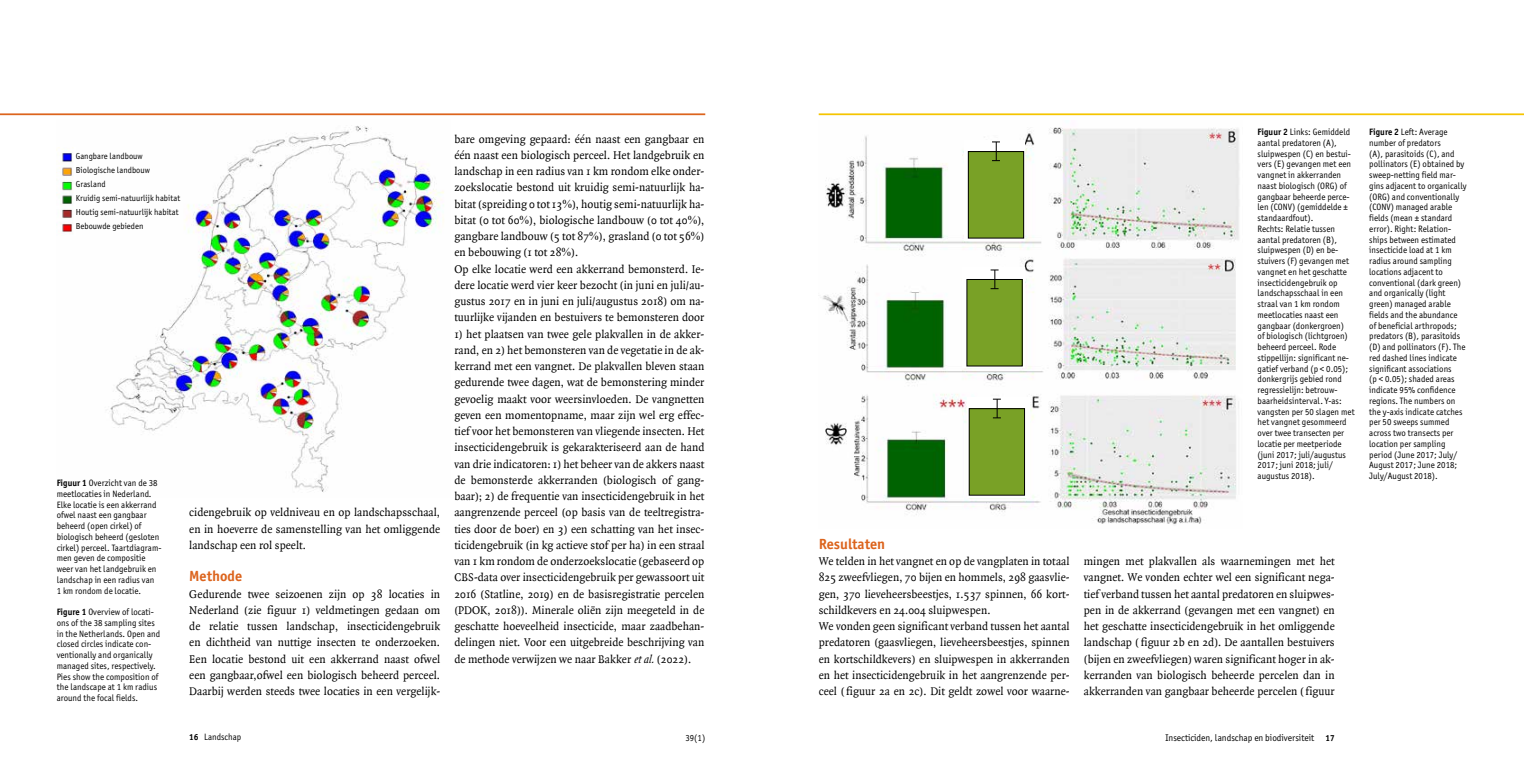
<style>
.page{position:relative;width:1524px;height:762px;background:#fff}
.page>*{position:absolute;margin:0;border:0;box-sizing:border-box;transform-origin:0 0}
.t1{font:700 14.75px "Officina Sans ITC Pro";color:#dc641d}
.t2{font:12px/16.2px "Quadraat";letter-spacing:.005em;color:#000;text-align:justify;scale:.96 1}
.t3{font:9.62px "Officina Sans ITC Pro";color:#000;scale:.96 1}
.t4{font:9.25px/10.8px "Officina Sans ITC Pro";letter-spacing:.005em;color:#000;scale:.95 1}
.t5{font:8.75px/14.1px "Officina Sans ITC Pro";letter-spacing:.005em;color:#000;scale:.96 1}
.s1{font-weight:700}
.s2{font-family:"Times New Roman"}
.s3{font-family:"Quadraat Pro";font-style:italic}
.s4{font-weight:700;font-size:8.75px}
</style>
<div class="page">
<hr style="left:819px;top:113px;width:705px;height:2px;background:#f5c500">
<hr style="left:0;top:113px;width:705px;height:2px;background:#dc641d">
<img style="left:109px;top:126px;width:335px;height:366px">
<img style="left:822px;top:127px;width:417px;height:398px">
<svg style="left:964px;top:140px;width:61px;height:100px"></svg>
<div style="left:968px;top:152px;width:55px;height:86px;background:#79a126"></div>
<div style="left:968px;top:151px;width:56px;height:87px;border:1px solid #000"></div>
<svg style="left:992px;top:142px;width:8px;height:19px"></svg>
<svg style="left:962px;top:268px;width:62px;height:100px"></svg>
<div style="left:967px;top:279px;width:55px;height:87px;background:#79a126"></div>
<svg style="left:990px;top:270px;width:8px;height:19px"></svg>
<svg style="left:967px;top:397px;width:62px;height:100px"></svg>
<div style="left:969px;top:409px;width:55px;height:86px;background:#79a126"></div>
<div style="left:969px;top:408px;width:55px;height:87px;border:1px solid #000"></div>
<svg style="left:993px;top:399px;width:8px;height:20px"></svg>
<img style="left:58px;top:147px;width:15px;height:85px">
<p class="t5" style="left:76px;top:149px;width:110px">Gangbare landbouw<br>Biologische landbouw<br>Grasland<br>Kruidig semi-natuurlijk habitat<br>Houtig semi-natuurlijk habitat<br>Bebouwde gebieden</p>
<p class="t4" style="left:57px;top:477px;width:112px"><span class="s1">Figuur 1</span> Overzicht van de 38 meetlocaties in Nederland.<br>Elke locatie is een akkerrand ofwel naast een gangbaar beheerd (open cirkel) of biologisch beheerd (gesloten cirkel) perceel. Taartdiagram&shy;men geven de compositie weer van het landgebruik en landschap in een radius van<br>1 km rondom de locatie.</p>
<p class="t4" style="left:57px;top:606px;width:110px"><span class="s1">Figure 1</span> Overview of locati&shy;ons of the 38 sampling sites in the Netherlands. Open and closed circles indicate con&shy;ventionally and organically managed sites, respectively.<br>Pies show the composition of the landscape at 1 km radius around the focal fields.</p>
<p class="t2" style="left:189px;top:505px;width:263px">cidengebruik op veldniveau en op landschapsschaal, en in hoeverre de samenstelling van het omliggende landschap een rol speelt.</p>
<p class="t1" style="left:189px;top:567px;width:54px">Methode</p>
<p class="t2" style="left:189px;top:586px;width:263px">Gedurende twee seizoenen zijn op 38 locaties in Nederland (zie figuur 1) veldmetingen gedaan om de relatie tussen landschap, insecticidengebruik en dichtheid van nuttige insecten te onderzoeken.<br>Een locatie bestond uit een akkerrand naast ofwel een gangbaar,ofwel een biologisch beheerd perceel.<br>Daarbij werden steeds twee locaties in een vergelijk-</p>
<p class="t2" style="left:454px;top:131px;width:262px;text-align:left">bare omgeving gepaard: één naast een gangbaar en één naast een biologisch perceel. Het landgebruik en landschap in een radius van 1 km rondom elke onder&shy;zoekslocatie bestond uit kruidig semi-natuurlijk ha&shy;bitat (spreiding 0 tot 13<span class="s2">%</span>), houtig semi-natuurlijk ha&shy;bitat (0 tot 60<span class="s2">%</span>), biologische landbouw (0 tot 40<span class="s2">%</span>), gangbare landbouw (5 tot 87<span class="s2">%</span>), grasland (0 tot 56<span class="s2">%</span>) en bebouwing (1 tot 28<span class="s2">%</span>).<br>Op elke locatie werd een akkerrand bemonsterd. Ie&shy;dere locatie werd vier keer bezocht (in juni en juli/au&shy;gustus 2017 en in juni en juli/augustus 2018) om na&shy;tuurlijke vijanden en bestuivers te bemonsteren door</p>
<p class="t2" style="left:454px;top:326px;width:262px">1) het plaatsen van twee gele plakvallen in de akker&shy;rand, en 2) het bemonsteren van de vegetatie in de ak&shy;kerrand met een vangnet. De plakvallen bleven staan gedurende twee dagen, wat de bemonstering minder gevoelig maakt voor weersinvloeden. De vangnetten geven een momentopname, maar zijn wel erg effec&shy;tief voor het bemonsteren van vliegende insecten. Het insecticidengebruik is gekarakteriseerd aan de hand van drie indicatoren: 1) het beheer van de akkers naast de bemonsterde akkerranden (biologisch of gang&shy;baar); 2) de frequentie van insecticidengebruik in het aangrenzende perceel (op basis van de teeltregistra&shy;ties door de boer) en 3) een schatting van het insec&shy;ticidengebruik (in kg actieve stof per ha) in een straal van 1 km rondom de onderzoekslocatie (gebaseerd op CBS-data over insecticidengebruik per gewassoort uit 2016 (Statline, 2019) en de basisregistratie percelen (PDOK, 2018)). Minerale oliën zijn meegeteld in de geschatte hoeveelheid insecticide, maar zaadbehan&shy;delingen niet. Voor een uitgebreide beschrijving van de methode verwijzen we naar Bakker <span class="s3">etal.</span>(2022).</p>
<p class="t4" style="left:1257px;top:127px;width:104px"><span class="s1">Figuur 2</span> Links: Gemiddeld aantal predatoren (A), sluipwespen (C) en bestui&shy;vers (E) gevangen met een vangnet in akkerranden naast biologisch (ORG) of gangbaar beheerde perce&shy;len (CONV) (gemiddelde ± standaardfout).<br>Rechts: Relatie tussen aantal predatoren (B), sluipwespen (D) en be&shy;stuivers (F) gevangen met vangnet en het geschatte insecticidengebruik op landschapsschaal in een straal van 1 km rondom meetlocaties naast een gangbaar (donkergroen)<br>of biologisch (lichtgroen) beheerd perceel. Rode stippellijn: significant ne&shy;gatief verband (p &lt; 0.05); donkergrijs gebied rond regressielijn: betrouw&shy;baarheidsinterval. Y-as: vangsten per 50 slagen met het vangnet gesommeerd over twee transecten per locatie per meetperiode (juni 2017; juli/augustus<br>2017; juni 2018; juli/ augustus 2018).</p>
<p class="t4" style="left:1369px;top:127px;width:104px"><span class="s1">Figure 2</span> Left: Average number of predators<br>(A), parasitoids (C), and pollinators (E) obtained by sweep-netting field mar&shy;gins adjacent to organically (ORG) and conventionally (CONV) managed arable fields (mean ± standard error). Right: Relation&shy;ships between estimated insecticide load at 1 km radius around sampling locations adjacent to conventional (dark green) and organically (light green) managed arable fields and the abundance of beneficial arthropods; predators (B), parasitoids (D) and pollinators (F). The red dashed lines indicate significant associations<br>(p &lt; 0.05); shaded areas indicate 95% confidence regions. The numbers on the y-axis indicate catches per 50 sweeps summed across two transects per location per sampling period (June 2017; July/<br>August 2017; June 2018;<br>July/August 2018).</p>
<p class="t1" style="left:819px;top:535px;width:68px">Resultaten</p>
<p class="t2" style="left:819px;top:553px;width:263px;text-align:left">We telden in het vangnet en op de vangplaten in totaal 825 zweefvliegen, 70 bijen en hommels, 298 gaasvlie&shy;gen, 370 lieveheersbeestjes, 1.537 spinnen, 66 kort&shy;schildkevers en 24.004 sluipwespen.<br>We vonden geen significant verband tussen het aantal predatoren (gaasvliegen, lieveheersbeestjes, spinnen en kortschildkevers) en sluipwespen in akkerranden en het insecticidengebruik in het aangrenzende per&shy;ceel ( figuur 2a en 2c). Dit geldt zowel voor waarne-</p>
<p class="t2" style="left:1084px;top:553px;width:263px">mingen met plakvallen als waarnemingen met het vangnet. We vonden echter wel een significant nega&shy;tief verband tussen het aantal predatoren en sluipwes&shy;pen in de akkerrand (gevangen met een vangnet) en het geschatte insecticidengebruik in het omliggende landschap ( figuur 2b en 2d). De aantallen bestuivers (bijen en zweefvliegen) waren significant hoger in ak&shy;kerranden van biologisch beheerde percelen dan in akkerranden van gangbaar beheerde percelen ( figuur</p>
<p class="t4" style="left:189px;top:731px;width:56px"><span class="s4">16</span> Landschap</p>
<p class="t4" style="left:685px;top:732px;width:22px">39(1)</p>
<p class="t3" style="left:1165px;top:732px;width:178px">Insecticiden, landschap en biodiversiteit <span class="s4">17</span></p>
</div>
